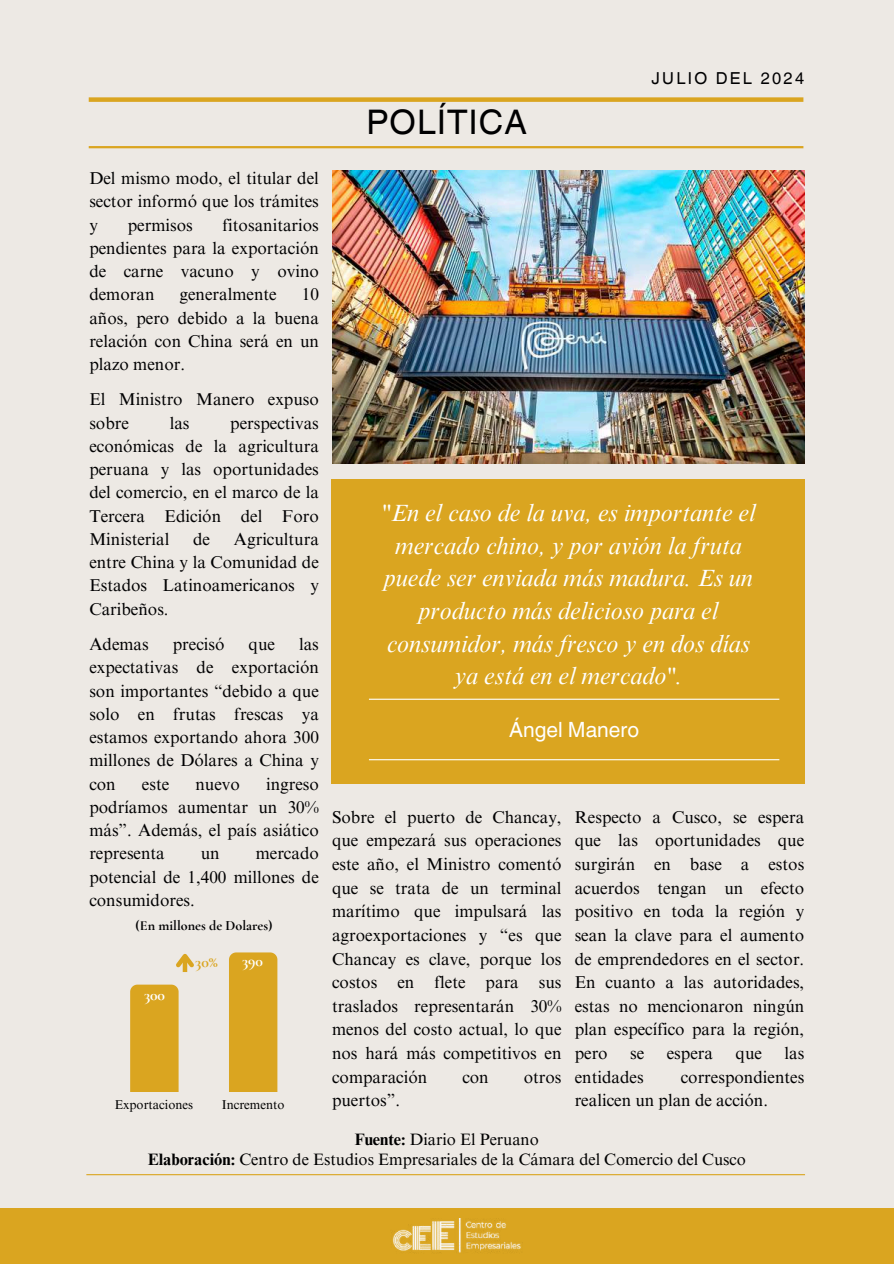
<style>
.page{position:relative;width:894px;height:1264px;background:#fff}
.page>*{position:absolute;margin:0;border:0;box-sizing:border-box;transform-origin:0 0}
.t1{font:33.9px "Helvetica World";letter-spacing:.035em;color:#000001}
.t2{font:italic 24px/32.7px "Times NRMT Pro";color:#fff;text-align:center}
.t3{font:21px "Helvetica World";color:#fff}
.t4{font:17.1px/23.2px "Times NRMT Pro";color:#000001;text-align:justify}
.t5{font:16.5px/20.2px "Times NRMT Pro";color:#000;text-align:center}
.t6{font:16.5px "Helvetica World";letter-spacing:.14em;color:#000001}
.t7{font:700 15.6px "Cormorant Garamond";color:#fff}
.t8{font:700 15.6px "Cormorant Garamond";color:#daa520}
.t9{font:700 14.1px "Cormorant Garamond";color:#000001}
.t10{font:12.75px "Times NRMT Pro";color:#000}
.s1{font-weight:700}
</style>
<div class="page">
<div style="left:0;top:0;width:893px;height:1263px;background:#ede9e4"></div>
<img style="left:332px;top:171px;width:472px;height:292px">
<div style="left:89px;top:97px;width:714px;height:5px;background:#daa520"></div>
<hr style="left:89px;top:146px;width:714px;height:2px;background:#daa520">
<div style="left:332px;top:479px;width:472px;height:305px;background:#daa520"></div>
<hr style="left:369px;top:698px;width:410px;height:1px;background:#fff">
<hr style="left:369px;top:759px;width:410px;height:1px;background:#fff">
<div style="left:229px;top:952px;width:48px;height:139px;background:#daa520"></div>
<div style="left:0;top:1208px;width:893px;height:55px;background:#daa520"></div>
<img style="left:392px;top:1218px;width:129px;height:35px">
<hr style="left:86px;top:1174px;width:718px;height:1px;background:#daa520">
<svg style="left:130px;top:953px;width:64px;height:139px"></svg>
<h1 class="t1" style="left:366px;top:102px;width:162px">POLÍTICA</h1>
<p class="t6" style="left:651px;top:68px;width:154px">JULIO DEL 2024</p>
<p class="t4" style="left:89px;top:169px;width:231px">Del mismo modo, el titular del sector informó que los trámites y</p>
<p class="t4" style="left:89px;top:215px;width:231px;text-indent:133px">fitosanitarios pendientes para la exportación de carne vacuno y ovino demoran</p>
<p class="t4" style="left:128px;top:215px;width:66px">permisos</p>
<p class="t4" style="left:179px;top:285px;width:99px">generalmente</p>
<p class="t4" style="left:89px;top:285px;width:231px;text-indent:212px">10 años, pero debido a la buena relación con China será en un plazo menor.</p>
<p class="t4" style="left:89px;top:390px;width:231px">El Ministro Manero expuso sobre</p>
<p class="t4" style="left:89px;top:413px;width:231px;text-indent:141px">perspectivas económicas de la agricultura peruana y las oportunidades del comercio, en el marco de la Tercera Edición del Foro Ministerial</p>
<p class="t4" style="left:170px;top:413px;width:21px">las</p>
<p class="t4" style="left:89px;top:529px;width:231px;text-indent:144px">Agricultura entre China y la Comunidad de Estados Latinoamericanos y Caribeños.</p>
<p class="t4" style="left:89px;top:634px;width:61px">Ademas</p>
<p class="t4" style="left:173px;top:634px;width:53px">precisó</p>
<p class="t4" style="left:248px;top:634px;width:28px">que</p>
<p class="t4" style="left:193px;top:529px;width:18px">de</p>
<p class="t4" style="left:89px;top:634px;width:231px;text-indent:210px">las expectativas de exportación son importantes “debido a que solo en frutas frescas ya estamos exportando ahora 300 millones de Dólares a China y con</p>
<p class="t4" style="left:89px;top:774px;width:231px;text-indent:177px">ingreso podríamos aumentar un 30% más”. Además, el país asiático representa</p>
<p class="t4" style="left:142px;top:774px;width:29px">este</p>
<p class="t4" style="left:195px;top:774px;width:46px">nuevo</p>
<p class="t4" style="left:89px;top:844px;width:231px;text-indent:166px">mercado potencial de 1,400 millones de consumidores.</p>
<p class="t4" style="left:201px;top:844px;width:20px">un</p>
<p class="t9" style="left:136px;top:917px;width:138px">(En millones de Dolares)</p>
<p class="t7" style="left:144px;top:985px;width:23px">300</p>
<p class="t8" style="left:195px;top:952px;width:24px">30%</p>
<p class="t7" style="left:242px;top:951px;width:22px">390</p>
<p class="t10" style="left:115px;top:1099px;width:80px">Exportaciones</p>
<p class="t10" style="left:222px;top:1099px;width:64px">Incremento</p>
<h2 class="t2" style="left:381px;top:499px;width:375px">"En el caso de la uva, es importante el mercado chino, y por avión la fruta puede ser enviada más madura. Es un producto más delicioso para el consumidor, más fresco y en dos días ya está en el mercado".</h2>
<p class="t3" style="left:509px;top:717px;width:131px">Ángel Manero</p>
<p class="t4" style="left:332px;top:807px;width:231px;line-height:23.7px">Sobre el puerto de Chancay, que empezará sus operaciones este año, el Ministro comentó que se trata de un terminal marítimo que impulsará las agroexportaciones y “es que Chancay es clave, porque los costos en flete para sus traslados representarán 30% menos del costo actual, lo que nos hará más competitivos en comparación</p>
<p class="t4" style="left:462px;top:1067px;width:28px">con</p>
<p class="t4" style="left:523px;top:1067px;width:39px">otros</p>
<p class="t4" style="left:332px;top:1090px;width:69px">puertos”.</p>
<p class="t4" style="left:574px;top:807px;width:231px;line-height:23.7px">Respecto a Cusco, se espera que las oportunidades que surgirán en base a estos acuerdos tengan un efecto positivo en toda la región y sean la clave para el aumento de emprendedores en el sector.<br>En cuanto a las autoridades, estas no mencionaron ningún plan específico para la región, pero</p>
<p class="t4" style="left:630px;top:1043px;width:16px">se</p>
<p class="t4" style="left:666px;top:1043px;width:48px">espera</p>
<p class="t4" style="left:735px;top:1043px;width:28px">que</p>
<p class="t4" style="left:784px;top:1043px;width:21px">las</p>
<p class="t4" style="left:574px;top:1067px;width:70px">entidades</p>
<p class="t4" style="left:574px;top:1067px;width:231px;line-height:23.7px;text-indent:106px">correspondientes realicen un plan de acción.</p>
<p class="t5" style="left:148px;top:1130px;width:599px"><span class="s1">Fuente:</span> Diario El Peruano<br><span class="s1">Elaboración:</span> Centro de Estudios Empresariales de la Cámara del Comercio del Cusco</p>
</div>
